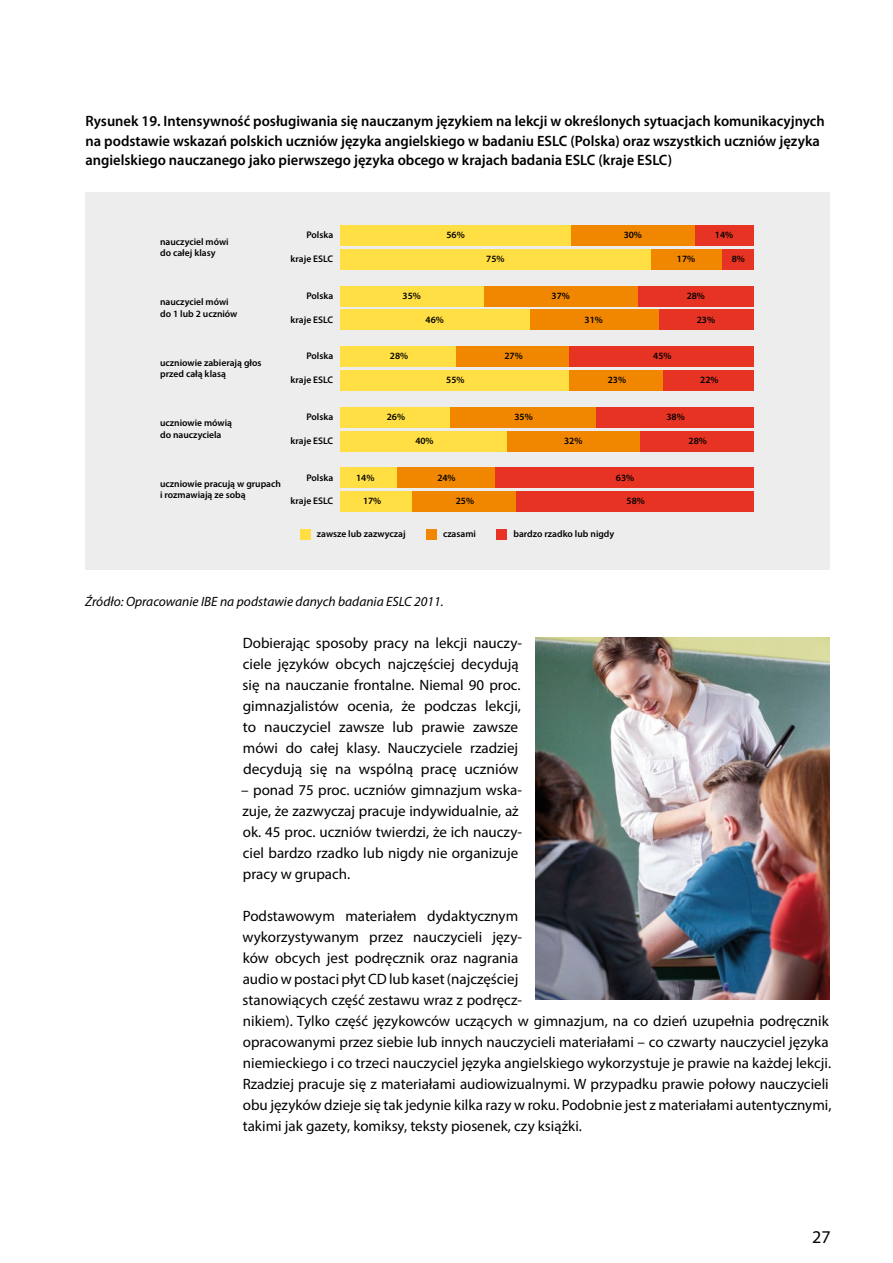
<style>
.page{position:relative;width:893px;height:1263px;background:#fff}
.page>*{position:absolute;margin:0;border:0;box-sizing:border-box;transform-origin:0 0}
.t1{font:18px "Myriad Pro";color:#000}
.t2{font:15px/21px "Myriad Pro";color:#000}
.t3{font:600 15px/19.5px "Myriad Pro";color:#000}
.t4{font:italic 13.5px "Myriad Pro";color:#000}
.t5{font:600 9.6px/11.6px "Myriad Pro";color:#000}
.s1{color:#fff}
</style>
<div class="page">
<div style="left:85px;top:193px;width:744px;height:377px;background:#ededed"></div>
<div style="left:496px;top:529px;width:11px;height:10px;background:#e63324"></div>
<div style="left:426px;top:529px;width:10px;height:10px;background:#f18700"></div>
<div style="left:300px;top:529px;width:10px;height:10px;background:#ffdf43"></div>
<div style="left:494px;top:468px;width:260px;height:20px;background:#e63324"></div>
<div style="left:396px;top:468px;width:98px;height:20px;background:#f18700"></div>
<div style="left:340px;top:468px;width:56px;height:20px;background:#ffdf43"></div>
<div style="left:516px;top:491px;width:238px;height:21px;background:#e63324"></div>
<div style="left:412px;top:491px;width:104px;height:21px;background:#f18700"></div>
<div style="left:340px;top:491px;width:72px;height:21px;background:#ffdf43"></div>
<div style="left:640px;top:431px;width:114px;height:20px;background:#e63324"></div>
<div style="left:507px;top:431px;width:133px;height:20px;background:#f18700"></div>
<div style="left:340px;top:431px;width:167px;height:20px;background:#ffdf43"></div>
<div style="left:595px;top:407px;width:159px;height:20px;background:#e63324"></div>
<div style="left:449px;top:407px;width:146px;height:20px;background:#f18700"></div>
<div style="left:340px;top:407px;width:109px;height:20px;background:#ffdf43"></div>
<div style="left:663px;top:370px;width:91px;height:21px;background:#e63324"></div>
<div style="left:569px;top:370px;width:94px;height:21px;background:#f18700"></div>
<div style="left:340px;top:370px;width:229px;height:21px;background:#ffdf43"></div>
<div style="left:569px;top:346px;width:185px;height:21px;background:#e63324"></div>
<div style="left:456px;top:346px;width:113px;height:21px;background:#f18700"></div>
<div style="left:340px;top:346px;width:116px;height:21px;background:#ffdf43"></div>
<div style="left:658px;top:310px;width:95px;height:20px;background:#e63324"></div>
<div style="left:529px;top:310px;width:129px;height:20px;background:#f18700"></div>
<div style="left:340px;top:310px;width:189px;height:20px;background:#ffdf43"></div>
<div style="left:638px;top:286px;width:116px;height:20px;background:#e63324"></div>
<div style="left:483px;top:286px;width:155px;height:20px;background:#f18700"></div>
<div style="left:340px;top:286px;width:143px;height:20px;background:#ffdf43"></div>
<div style="left:721px;top:249px;width:33px;height:21px;background:#e63324"></div>
<div style="left:651px;top:249px;width:70px;height:21px;background:#f18700"></div>
<div style="left:340px;top:249px;width:311px;height:21px;background:#ffdf43"></div>
<div style="left:695px;top:225px;width:58px;height:21px;background:#e63324"></div>
<div style="left:571px;top:225px;width:124px;height:21px;background:#f18700"></div>
<div style="left:340px;top:225px;width:231px;height:21px;background:#ffdf43"></div>
<img style="left:536px;top:638px;width:293px;height:361px">
<p class="t3" style="left:85px;top:111px;width:741px">Rysunek 19. Intensywność posługiwania się nauczanym językiem na lekcji w określonych sytuacjach komunikacyjnych na podstawie wskazań polskich uczniów języka angielskiego w badaniu ESLC (Polska) oraz wszystkich uczniów języka angielskiego nauczanego jako pierwszego języka obcego w krajach badania ESLC (kraje ESLC)</p>
<p class="t5" style="left:160px;top:235px;width:70px">nauczyciel mówi do całej klasy</p>
<p class="t5" style="left:306px;top:229px;width:28px">Polska</p>
<p class="t5" style="left:446px;top:229px;width:20px">56%</p>
<p class="t5" style="left:624px;top:229px;width:20px">30%</p>
<p class="t5" style="left:715px;top:229px;width:20px">14%</p>
<p class="t5" style="left:291px;top:253px;width:44px">kraje ESLC</p>
<p class="t5" style="left:486px;top:253px;width:20px">75%</p>
<p class="t5" style="left:677px;top:253px;width:20px">17%</p>
<p class="t5" style="left:732px;top:253px;width:15px">8%</p>
<p class="t5" style="left:160px;top:296px;width:79px">nauczyciel mówi do 1 lub 2 uczniów</p>
<p class="t5" style="left:306px;top:290px;width:28px">Polska</p>
<p class="t5" style="left:403px;top:290px;width:20px">35%</p>
<p class="t5" style="left:552px;top:290px;width:20px">37%</p>
<p class="t5" style="left:687px;top:290px;width:20px">28%</p>
<p class="t5" style="left:291px;top:313px;width:44px">kraje ESLC</p>
<p class="t5" style="left:425px;top:313px;width:20px">46%</p>
<p class="t5" style="left:585px;top:313px;width:20px">31%</p>
<p class="t5" style="left:697px;top:313px;width:20px">23%</p>
<p class="t5" style="left:160px;top:356px;width:103px">uczniowie zabierają głos przed całą klasą</p>
<p class="t5" style="left:306px;top:350px;width:28px">Polska</p>
<p class="t5" style="left:390px;top:350px;width:20px">28%</p>
<p class="t5" style="left:504px;top:350px;width:20px">27%</p>
<p class="t5" style="left:653px;top:350px;width:20px">45%</p>
<p class="t5" style="left:291px;top:374px;width:44px">kraje ESLC</p>
<p class="t5" style="left:446px;top:374px;width:20px">55%</p>
<p class="t5" style="left:608px;top:374px;width:20px">23%</p>
<p class="t5" style="left:700px;top:374px;width:20px">22%</p>
<p class="t5" style="left:160px;top:417px;width:73px">uczniowie mówią do nauczyciela</p>
<p class="t5" style="left:306px;top:411px;width:28px">Polska</p>
<p class="t5" style="left:387px;top:411px;width:20px">26%</p>
<p class="t5" style="left:514px;top:411px;width:20px">35%</p>
<p class="t5" style="left:666px;top:411px;width:20px">38%</p>
<p class="t5" style="left:291px;top:435px;width:44px">kraje ESLC</p>
<p class="t5" style="left:415px;top:435px;width:20px">40%</p>
<p class="t5" style="left:564px;top:435px;width:20px">32%</p>
<p class="t5" style="left:689px;top:435px;width:20px">28%</p>
<p class="t5" style="left:160px;top:477px;width:122px">uczniowie pracują w grupach i rozmawiają ze sobą</p>
<p class="t5" style="left:306px;top:471px;width:28px">Polska</p>
<p class="t5" style="left:356px;top:471px;width:20px">14%</p>
<p class="t5" style="left:437px;top:471px;width:20px">24%</p>
<p class="t5" style="left:616px;top:471px;width:20px">63%</p>
<p class="t5" style="left:291px;top:495px;width:44px">kraje ESLC</p>
<p class="t5" style="left:363px;top:495px;width:20px">17%</p>
<p class="t5" style="left:456px;top:495px;width:20px">25%</p>
<p class="t5" style="left:627px;top:495px;width:20px">58%</p>
<p class="t5" style="left:317px;top:528px;width:90px">zawsze lub zazwyczaj</p>
<p class="t5" style="left:443px;top:528px;width:34px">czasami</p>
<p class="t5" style="left:513px;top:528px;width:102px">bardzo rzadko lub nigdy</p>
<p class="t4" style="left:85px;top:593px;width:360px">Źródło: Opracowanie IBE na podstawie danych badania ESLC 2011.</p>
<p class="t2" style="left:240px;top:632px;width:283px">Dobierając sposoby pracy na lekcji nauczy&shy;ciele języków obcych najczęściej decydują się na nauczanie frontalne. Niemal 90 proc. gimnazjalistów ocenia, że podczas lekcji, to nauczyciel zawsze lub prawie zawsze mówi do całej klasy. Nauczyciele rzadziej decydują się na wspólną pracę uczniów <span class="s1">.</span>– ponad 75 proc. uczniów gimnazjum wska&shy;zuje, że zazwyczaj pracuje indywidualnie, aż ok. 45 proc. uczniów twierdzi, że ich nauczy&shy;ciel bardzo rzadko lub nigdy nie organizuje pracy w grupach.</p>
<p class="t2" style="left:243px;top:905px;width:590px">Podstawowym materiałem dydaktycznym<br>wykorzystywanym przez nauczycieli języ-<br>ków obcych jest podręcznik oraz nagrania<br>audio w postaci płyt CD lub kaset (najczęściej<br>stanowiących część zestawu wraz z podręcz-<br>nikiem). Tylko część językowców uczących w gimnazjum, na co dzień uzupełnia podręcznik opracowanymi przez siebie lub innych nauczycieli materiałami – co czwarty nauczyciel języka niemieckiego i co trzeci nauczyciel języka angielskiego wykorzystuje je prawie na każdej lekcji.<br>Rzadziej pracuje się z materiałami audiowizualnymi. W przypadku prawie połowy nauczycieli obu języków dzieje się tak jedynie kilka razy w roku. Podobnie jest z materiałami autentycznymi, takimi jak gazety, komiksy, teksty piosenek, czy książki.</p>
<p class="t1" style="left:812px;top:1226px;width:20px">27</p>
</div>
